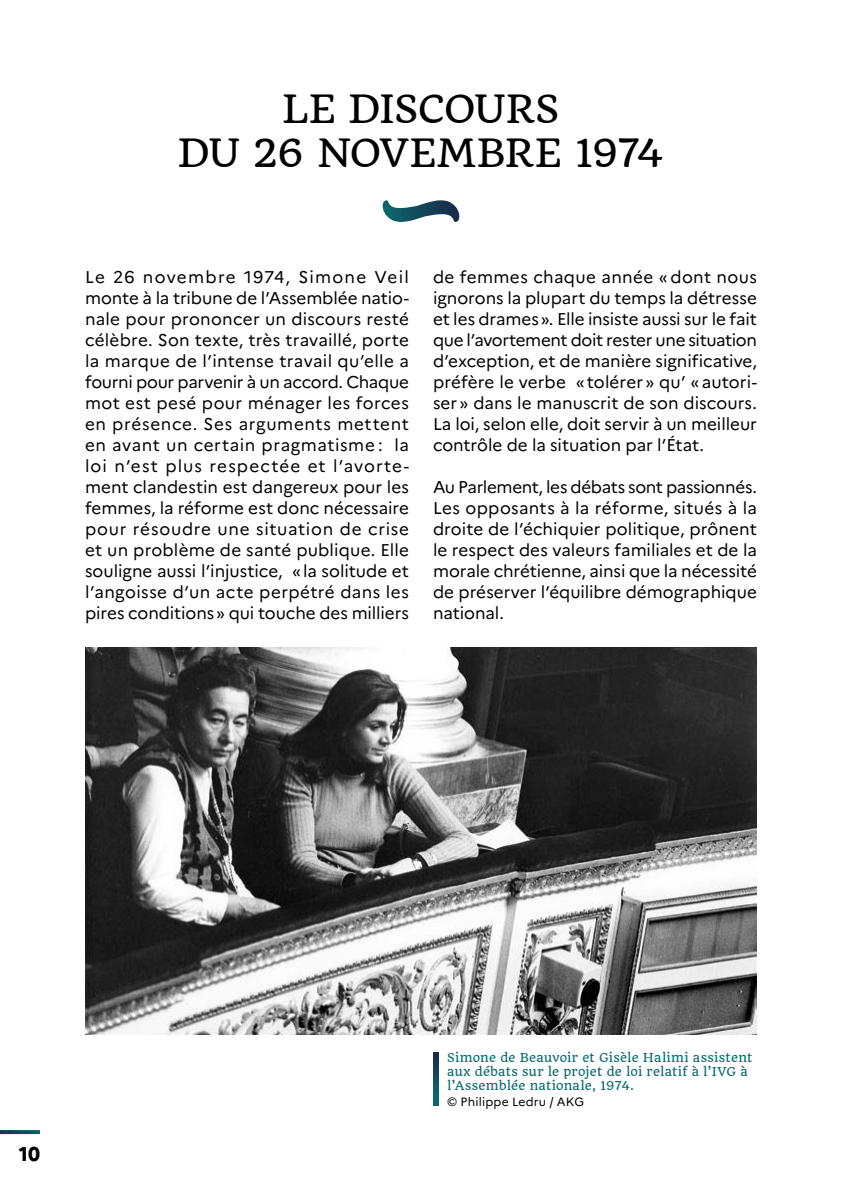
<style>
.page{position:relative;width:842px;height:1191px;background:#fff}
.page>*{position:absolute;margin:0;border:0;box-sizing:border-box;transform-origin:0 0}
.titre{font:38px/44px "Quando";letter-spacing:-.025em;color:#000;text-align:center}
.t1{font:800 20px "Marianne";color:#000}
.Texte{font:17px/21px "Marianne";letter-spacing:-.005em;color:#000;text-align:justify}
.Titre_légende{font:12px/14px "Quando";letter-spacing:.015em;color:#086a6d}
.Texte_Legende{font:12px "Marianne";letter-spacing:.015em;color:#000}
</style>
<div class="page">
<img style="left:85px;top:648px;width:672px;height:386px">
<svg style="left:433px;top:1052px;width:6px;height:54px"></svg>
<svg style="left:383px;top:200px;width:76px;height:22px"></svg>
<svg style="left:0;top:1130px;width:40px;height:4px"></svg>
<p class="titre" style="left:178px;top:87px;width:488px">LE DISCOURS<br>DU 26 NOVEMBRE 1974</p>
<p class="Texte" style="left:85px;top:265px;width:325px">Le 26 novembre 1974, Simone Veil monte à la tribune de l’Assemblée natio&shy;nale pour prononcer un discours resté célèbre. Son texte, très travaillé, porte la marque de l’intense travail qu’elle a fourni pour parvenir à un accord. Chaque mot est pesé pour ménager les forces en présence. Ses arguments mettent en avant un certain pragmatisme : la loi n’est plus respectée et l’avorte&shy;ment clandestin est dangereux pour les femmes, la réforme est donc nécessaire pour résoudre une situation de crise et un problème de santé publique. Elle souligne aussi l’injustice, « la solitude et l’angoisse d’un acte perpétré dans les pires conditions » qui touche des milliers</p>
<p class="Texte" style="left:433px;top:265px;width:325px">de femmes chaque année « dont nous ignorons la plupart du temps la détresse et les drames ». Elle insiste aussi sur le fait que l’avortement doit rester une situation d’exception, et de manière significative, préfère le verbe « tolérer » qu’ « autori&shy;ser » dans le manuscrit de son discours.<br>La loi, selon elle, doit servir à un meilleur contrôle de la situation par l’État.</p>
<p class="Texte" style="left:433px;top:475px;width:325px">Au Parlement, les débats sont passionnés.<br>Les opposants à la réforme, situés à la droite de l’échiquier politique, prônent le respect des valeurs familiales et de la morale chrétienne, ainsi que la nécessité de préserver l’équilibre démographique national.</p>
<p class="t1" style="left:19px;top:1138px;width:23px">10</p>
<p class="Titre_légende" style="left:447px;top:1050px;width:307px">Simone de Beauvoir et Gisèle Halimi assistent aux débats sur le projet de loi relatif à l’IVG à l’Assemblée nationale, 1974.</p>
<p class="Texte_Legende" style="left:447px;top:1092px;width:138px">© Philippe Ledru / AKG</p>
</div>
